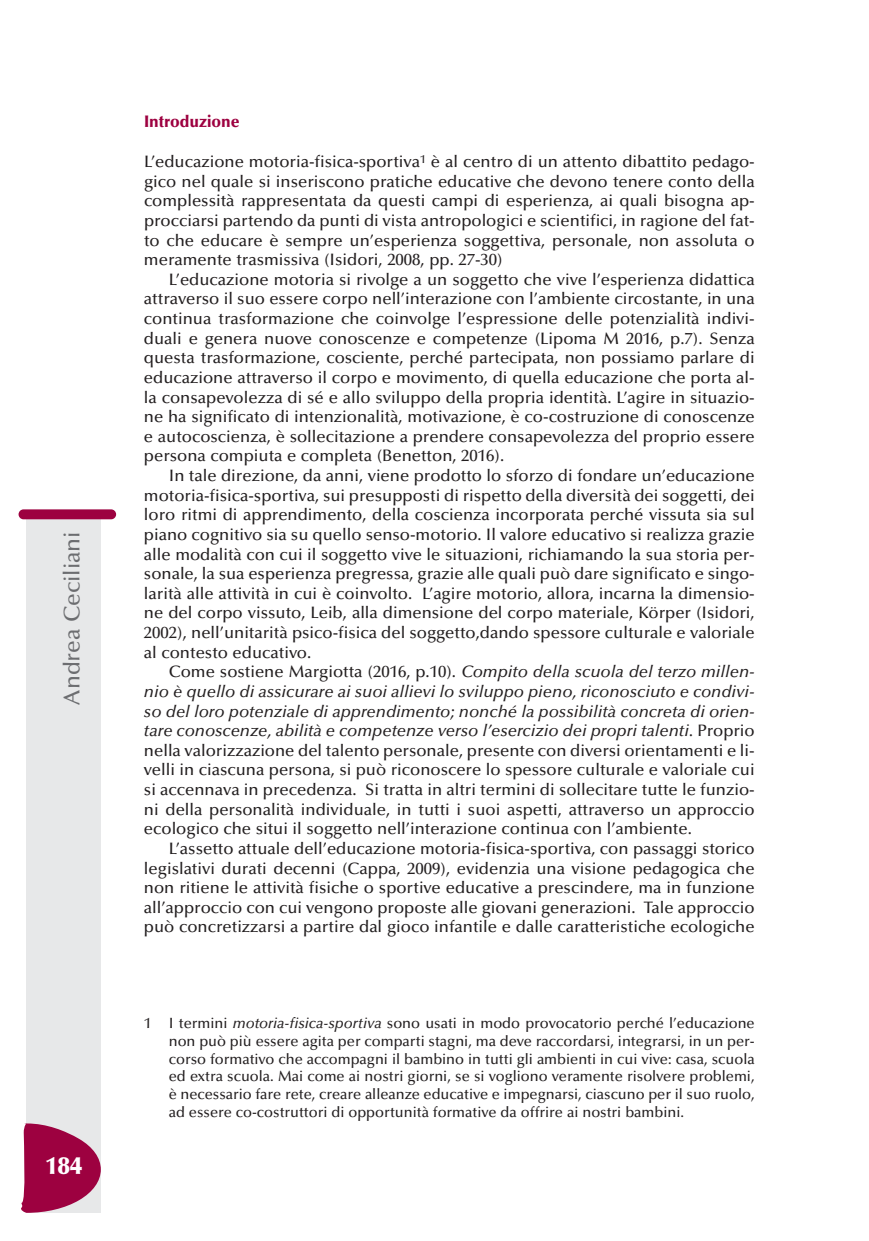
<style>
.page{position:relative;width:869px;height:1241px;background:#fff}
.page>*{position:absolute;margin:0;border:0;box-sizing:border-box;transform-origin:0 0}
.t1{font:900 24.5px "Optima";color:#fff}
.t2{font:500 22.75px "Optima";color:#6c6d70}
.t3{font:500 16.62px/19.6px "Optima";color:#231f20;text-align:justify}
.t4{font:900 16.62px "Optima";color:#9d0140;scale:.95 1}
.t5{font:500 14.88px/17.8px "Optima";color:#231f20;text-align:justify}
.s1{font-style:italic}
</style>
<div class="page">
<div style="left:27px;top:517px;width:74px;height:695px;background:#e7e8e9"></div>
<div style="left:19px;top:509px;width:97px;height:10px;background:#9d0140;border-radius:5px"></div>
<svg style="left:21px;top:1122px;width:80px;height:90px"></svg>
<h2 class="t2" style="left:63px;top:704px;width:175px;rotate:-90deg">Andrea Ceciliani</h2>
<h1 class="t1" style="left:45px;top:1155px;width:38px">184</h1>
<p class="t4" style="left:144px;top:114px;width:102px">Introduzione</p>
<p class="t3" style="left:144px;top:153px;width:612px">L’educazione motoria-fisica-sportiva<sup>1</sup> è al centro di un attento dibattito pedago&shy;gico nel quale si inseriscono pratiche educative che devono tenere conto della complessità rappresentata da questi campi di esperienza, ai quali bisogna ap&shy;procciarsi partendo da punti di vista antropologici e scientifici, in ragione del fat&shy;to che educare è sempre un’esperienza soggettiva, personale, non assoluta o meramente trasmissiva (Isidori, 2008, pp. 27-30)</p>
<p class="t3" style="left:144px;top:271px;width:612px;text-indent:25px">L’educazione motoria si rivolge a un soggetto che vive l’esperienza didattica attraverso il suo essere corpo nell’interazione con l’ambiente circostante, in una continua trasformazione che coinvolge l’espressione delle potenzialità indivi&shy;duali e genera nuove conoscenze e competenze (Lipoma M 2016, p.7). Senza questa trasformazione, cosciente, perché partecipata, non possiamo parlare di educazione attraverso il corpo e movimento, di quella educazione che porta al&shy;la consapevolezza di sé e allo sviluppo della propria identità. L’agire in situazio&shy;ne ha significato di intenzionalità, motivazione, è co-costruzione di conoscenze e autocoscienza, è sollecitazione a prendere consapevolezza del proprio essere persona compiuta e completa (Benetton, 2016).</p>
<p class="t3" style="left:144px;top:467px;width:612px;text-indent:25px">In tale direzione, da anni, viene prodotto lo sforzo di fondare un’educazione motoria-fisica-sportiva, sui presupposti di rispetto della diversità dei soggetti, dei loro ritmi di apprendimento, della coscienza incorporata perché vissuta sia sul piano cognitivo sia su quello senso-motorio. Il valore educativo si realizza grazie alle modalità con cui il soggetto vive le situazioni, richiamando la sua storia per&shy;sonale, la sua esperienza pregressa, grazie alle quali può dare significato e singo&shy;larità alle attività in cui è coinvolto. L’agire motorio, allora, incarna la dimensio&shy;ne del corpo vissuto, Leib, alla dimensione del corpo materiale, Körper (Isidori, 2002), nell’unitarità psico-fisica del soggetto,dando spessore culturale e valoriale al contesto educativo.</p>
<p class="t3" style="left:144px;top:663px;width:612px;text-indent:25px">Come sostiene Margiotta (2016, p.10). <span class="s1">Compito della scuola del terzo millen&shy;nio è quello di assicurare ai suoi allievi lo sviluppo pieno, riconosciuto e condivi&shy;so del loro potenziale di apprendimento; nonché la possibilità concreta di orien&shy;tare conoscenze, abilità e competenze verso l’esercizio dei propri talenti.</span> Proprio nella valorizzazione del talento personale, presente con diversi orientamenti e li&shy;velli in ciascuna persona, si può riconoscere lo spessore culturale e valoriale cui si accennava in precedenza. Si tratta in altri termini di sollecitare tutte le funzio&shy;ni della personalità individuale, in tutti i suoi aspetti, attraverso un approccio ecologico che situi il soggetto nell’interazione continua con l’ambiente.</p>
<p class="t3" style="left:144px;top:840px;width:612px;text-indent:25px">L’assetto attuale dell’educazione motoria-fisica-sportiva, con passaggi storico legislativi durati decenni (Cappa, 2009), evidenzia una visione pedagogica che non ritiene le attività fisiche o sportive educative a prescindere, ma in funzione all’approccio con cui vengono proposte alle giovani generazioni. Tale approccio può concretizzarsi a partire dal gioco infantile e dalle caratteristiche ecologiche</p>
<p class="t5" style="left:169px;top:1015px;width:587px;text-indent:-25px">1 I termini <span class="s1">motoria-fisica-sportiva</span> sono usati in modo provocatorio perché l’educazione non può più essere agita per comparti stagni, ma deve raccordarsi, integrarsi, in un per&shy;corso formativo che accompagni il bambino in tutti gli ambienti in cui vive: casa, scuola ed extra scuola. Mai come ai nostri giorni, se si vogliono veramente risolvere problemi, è necessario fare rete, creare alleanze educative e impegnarsi, ciascuno per il suo ruolo, ad essere co-costruttori di opportunità formative da offrire ai nostri bambini.</p>
</div>
